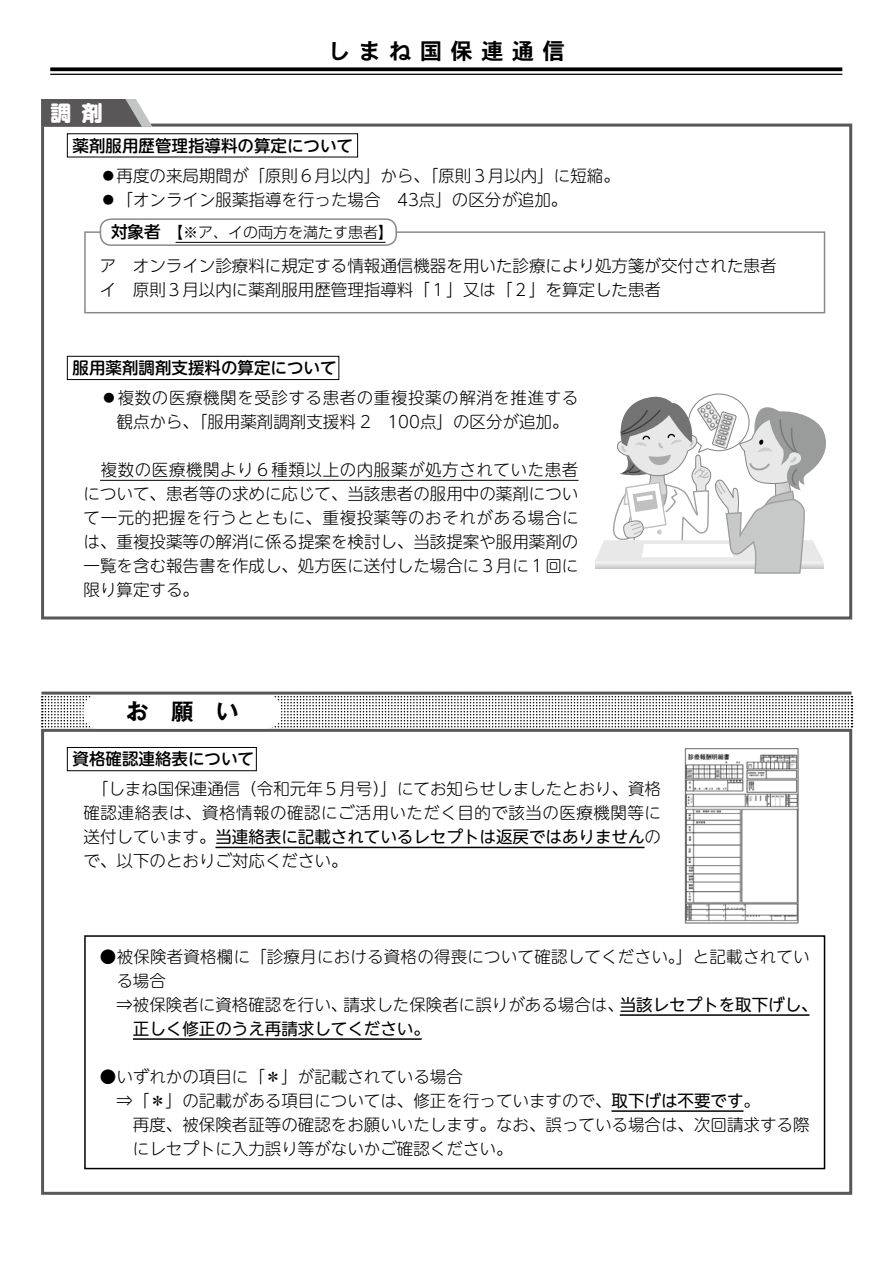
<style>
.page{position:relative;width:893px;height:1263px;background:#fff}
.page>*{position:absolute;margin:0;border:0;box-sizing:border-box;transform-origin:0 0}
.t1{font:22.5px "DFHS Gothic W7 WIN RKSJ H";letter-spacing:.36em;color:#000}
.t2{font:700 22.5px "Gothic MB101 Pr 6 De";color:#000}
.t3{font:800 21px "UD Shin M Go Pro";color:#fff}
.t4{font:300 16.5px/24px "UD Shin M Go Pro";color:#000;text-align:justify}
.t5{font:300 16.5px/24px "UD Shin Go Pro";color:#000}
.t6{font:300 16.5px/24px "UD Shin M Go Pro";letter-spacing:.035em;color:#000;text-align:center}
.t7{font:500 16.5px "UD Shin M Go Pro";color:#000}
.t8{font:16.5px "UD Shin M Go Pro";color:#000}
.t9{font:300 15px "UD Shin Go Pro";color:#000}
.s1{font-weight:500;font-size:16.5px}
.s2{font-weight:500}
.s3{font-weight:400}
</style>
<div class="page">
<div style="left:41px;top:729px;width:811px;height:466px;border:3px solid #595757"></div>
<svg style="left:42px;top:696px;width:810px;height:31px"></svg>
<div style="left:83px;top:695px;width:198px;height:34px;background:#fff;border-radius:15px"></div>
<hr style="left:41px;top:692px;width:810px;height:3px;background:#595757">
<svg style="left:50px;top:67px;width:792px;height:4px;background:#1b1b1b"></svg>
<hr style="left:50px;top:74px;width:792px;height:1px;background:#000">
<div style="left:41px;top:124px;width:811px;height:495px;border:3px solid #595757"></div>
<hr style="left:100px;top:480px;width:478px;height:1px;background:#000">
<svg style="left:41px;top:99px;width:111px;height:28px;background:#6f6d6d"></svg>
<hr style="left:215px;top:847px;width:429px;height:1px;background:#000">
<div style="left:67px;top:747px;width:190px;height:24px;border:1px solid #000"></div>
<div style="left:67px;top:356px;width:272px;height:24px;border:1px solid #000"></div>
<svg style="left:595px;top:394px;width:231px;height:180px"></svg>
<hr style="left:620px;top:1014px;width:189px;height:2px;background:#000">
<hr style="left:133px;top:1038px;width:289px;height:2px;background:#000">
<hr style="left:611px;top:1110px;width:132px;height:2px;background:#000">
<div style="left:84px;top:935px;width:741px;height:234px;border:2px solid #000"></div>
<img style="left:684px;top:748px;width:115px;height:176px">
<div style="left:84px;top:231px;width:741px;height:82px;border:2px solid #898989"></div>
<div style="left:100px;top:219px;width:296px;height:26px;background:#fff;border-radius:10px"></div>
<div style="left:100px;top:218px;width:297px;height:28px;border:2px solid #898989;border-radius:10px"></div>
<hr style="left:176px;top:242px;width:210px;height:1px;background:#000">
<p class="t3" style="left:50px;top:96px;width:54px">調 剤</p>
<h1 class="t1" style="left:328px;top:39px;width:239px">しまね国保連通信</h1>
<p class="t7" style="left:73px;top:132px;width:282px">薬剤服用歴管理指導料の算定について</p>
<p class="t4" style="left:100px;top:163px;width:521px">◦再度の来局期間が「原則６月以内」から、「原則３月以内」に短縮。◦「オンライン服薬指導を行った場合　43点」の区分が追加。</p>
<p class="t9" style="left:111px;top:220px;width:284px"><span class="s1">対象者</span><span class="s2">【</span>※ア、イの両方を満たす患者】</p>
<p class="t5" style="left:100px;top:253px;width:678px">ア　オンライン診療料に規定する情報通信機器を用いた診療により処方箋が交付された患者イ　原則３月以内に薬剤服用歴管理指導料「１」又は「２」を算定した患者</p>
<p class="t7" style="left:73px;top:354px;width:265px">服用薬剤調剤支援料の算定について</p>
<p class="t6" style="left:101px;top:385px;width:479px">◦複数の医療機関を受診する患者の重複投薬の解消を推進する観点から、「服用薬剤調剤支援料 2　100点」の区分が追加。</p>
<p class="t4" style="left:84px;top:457px;width:496px;text-indent:17px">複数の医療機関より６種類以上の内服薬が処方されていた患者について、患者等の求めに応じて、当該患者の服用中の薬剤について一元的把握を行うとともに、重複投薬等のおそれがある場合には、重複投薬等の解消に係る提案を検討し、当該提案や服用薬剤の一覧を含む報告書を作成し、処方医に送付した場合に３月に１回に限り算定する。</p>
<h1 class="t2" style="left:126px;top:693px;width:114px">お　願　い</h1>
<p class="t7" style="left:73px;top:745px;width:183px">資格確認連絡表について</p>
<p class="t4" style="left:84px;top:776px;width:579px">　「しまね国保連通信（令和元年５月号）」にてお知らせしましたとおり、資格確認連絡表は、資格情報の確認にご活用いただく目的で該当の医療機関等に送付しています。<span class="s3">当連絡表に記載されているレセプトは返戻ではありません</span>ので、以下のとおりご対応ください。</p>
<p class="t4" style="left:100px;top:943px;width:711px">●被保険者資格欄に「診療月における資格の得喪について確認してください。」と記載されてい</p>
<p class="t4" style="left:116px;top:967px;width:51px">る場合</p>
<p class="t4" style="left:116px;top:991px;width:703px">⇒被保険者に資格確認を行い、請求した保険者に誤りがある場合は、<span class="s3">当該レセプトを取下げし、</span></p>
<p class="t8" style="left:133px;top:1015px;width:299px">正しく修正のうえ再請求してください。</p>
<p class="t4" style="left:100px;top:1063px;width:365px">●いずれかの項目に「＊」が記載されている場合</p>
<p class="t4" style="left:116px;top:1087px;width:645px">⇒「＊」の記載がある項目については、修正を行っていますので、<span class="s3">取下げは不要です</span>。</p>
<p class="t4" style="left:116px;top:1111px;width:695px">　再度、被保険者証等の確認をお願いいたします。なお、誤っている場合は、次回請求する際</p>
<p class="t4" style="left:133px;top:1135px;width:381px">にレセプトに入力誤り等がないかご確認ください。</p>
</div>
